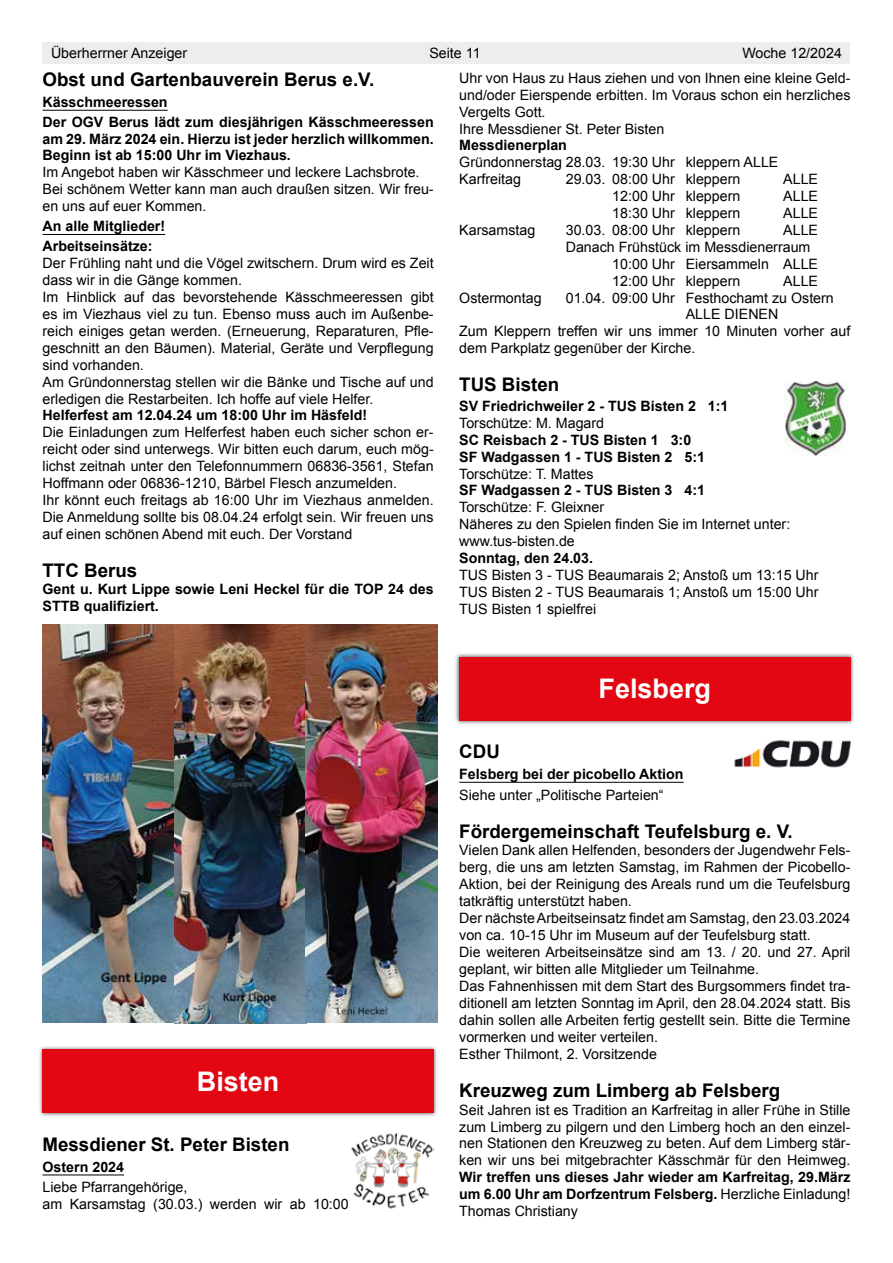
<style>
.page{position:relative;width:893px;height:1263px;background:#fff}
.page>*{position:absolute;margin:0;border:0;box-sizing:border-box;transform-origin:0 0}
.t1{font:700 27px "Arial";color:#fff}
.t2{font:700 18.75px "Arial";color:#000}
.t3{font:14.25px/17px "Arial";color:#000}
.t4{font:700 14.25px/16.5px "Arial";color:#000}
.s1{font-weight:400}
</style>
<div class="page">
<div style="left:43px;top:43px;width:807px;height:21px;background:#ededed"></div>
<hr style="left:43px;top:110px;width:125px;height:1px;background:#000">
<hr style="left:43px;top:234px;width:122px;height:1px;background:#000">
<hr style="left:43px;top:1174px;width:81px;height:1px;background:#000">
<img style="left:43px;top:624px;width:394px;height:399px">
<div style="left:38px;top:1045px;width:401px;height:72px;background:#000;opacity:.7"></div>
<div style="left:43px;top:1049px;width:391px;height:64px;background:#e30613"></div>
<img style="left:351px;top:1133px;width:83px;height:76px">
<hr style="left:459px;top:782px;width:225px;height:1px;background:#000">
<img style="left:784px;top:381px;width:63px;height:75px">
<div style="left:455px;top:652px;width:400px;height:73px;background:#000;opacity:.7"></div>
<div style="left:459px;top:657px;width:391px;height:63px;background:#e30613"></div>
<img style="left:734px;top:740px;width:116px;height:28px">
<p class="t3" style="left:51px;top:45px;width:138px">Überherrner Anzeiger</p>
<p class="t3" style="left:429px;top:45px;width:53px">Seite 11</p>
<p class="t3" style="left:742px;top:45px;width:101px">Woche 12/2024</p>
<h2 class="t2" style="left:43px;top:67px;width:333px">Obst und Gartenbauverein Berus e.V.</h2>
<p class="t4" style="left:43px;top:93px;width:393px;line-height:20px">Kässchmeeressen<br>Der OGV Berus lädt zum diesjährigen Kässchmeeressen</p>
<p class="t4" style="left:43px;top:131px;width:393px">am 29. März 2024 ein. Hierzu ist jeder herzlich willkommen.<br>Beginn ist ab 15:00 Uhr im Viezhaus.</p>
<p class="t3" style="left:43px;top:164px;width:393px">Im Angebot haben wir Kässchmeer und leckere Lachsbrote.<br>Bei schönem Wetter kann man auch draußen sitzen. Wir freu&shy;en uns auf euer Kommen.</p>
<p class="t4" style="left:43px;top:217px;width:124px;line-height:20px">An alle Mitglieder!<br>Arbeitseinsätze:</p>
<p class="t3" style="left:43px;top:255px;width:393px">Der Frühling naht und die Vögel zwitschern. Drum wird es Zeit dass wir in die Gänge kommen.<br>Im Hinblick auf das bevorstehende Kässchmeeressen gibt es im Viezhaus viel zu tun. Ebenso muss auch im Außenbe&shy;reich einiges getan werden. (Erneuerung, Reparaturen, Pfle&shy;geschnitt an den Bäumen). Material, Geräte und Verpflegung sind vorhanden.<br>Am Gründonnerstag stellen wir die Bänke und Tische auf und erledigen die Restarbeiten. Ich hoffe auf viele Helfer.</p>
<p class="t4" style="left:43px;top:408px;width:326px">Helferfest am 12.04.24 um 18:00 Uhr im Häsfeld!</p>
<p class="t3" style="left:43px;top:424px;width:393px">Die Einladungen zum Helferfest haben euch sicher schon er&shy;reicht oder sind unterwegs. Wir bitten euch darum, euch mög&shy;lichst zeitnah unter den Telefonnummern 06836-3561, Stefan Hoffmann oder 06836-1210, Bärbel Flesch anzumelden.<br>Ihr könnt euch freitags ab 16:00 Uhr im Viezhaus anmelden.<br>Die Anmeldung sollte bis 08.04.24 erfolgt sein. Wir freuen uns auf einen schönen Abend mit euch. Der Vorstand</p>
<h2 class="t2" style="left:43px;top:558px;width:96px">TTC Berus</h2>
<p class="t4" style="left:43px;top:582px;width:393px">Gent u. Kurt Lippe sowie Leni Heckel für die TOP 24 des<br>STTB qualifiziert.</p>
<p class="t3" style="left:459px;top:69px;width:393px">Uhr von Haus zu Haus ziehen und von Ihnen eine kleine Geld&shy;und/oder Eierspende erbitten. Im Voraus schon ein herzliches Vergelts Gott.<br>Ihre Messdiener St. Peter Bisten</p>
<p class="t4" style="left:459px;top:137px;width:109px">Messdienerplan</p>
<p class="t3" style="left:459px;top:154px;width:321px">Gründonnerstag 28.03. 19:30 Uhr kleppern ALLE<br>Karfreitag</p>
<p class="t3" style="left:566px;top:171px;width:176px">29.03. 08:00 Uhr kleppern</p>
<p class="t3" style="left:783px;top:171px;width:36px">ALLE</p>
<p class="t3" style="left:612px;top:187px;width:130px">12:00 Uhr kleppern</p>
<p class="t3" style="left:783px;top:187px;width:36px">ALLE</p>
<p class="t3" style="left:612px;top:204px;width:130px">18:30 Uhr kleppern</p>
<p class="t3" style="left:783px;top:204px;width:36px">ALLE</p>
<p class="t3" style="left:459px;top:221px;width:78px">Karsamstag</p>
<p class="t3" style="left:566px;top:221px;width:176px">30.03. 08:00 Uhr kleppern</p>
<p class="t3" style="left:783px;top:221px;width:36px">ALLE</p>
<p class="t3" style="left:566px;top:238px;width:246px">Danach Frühstück im Messdienerraum</p>
<p class="t3" style="left:612px;top:255px;width:207px">10:00 Uhr Eiersammeln ALLE</p>
<p class="t3" style="left:612px;top:272px;width:130px">12:00 Uhr kleppern</p>
<p class="t3" style="left:783px;top:272px;width:36px">ALLE</p>
<p class="t3" style="left:459px;top:289px;width:84px">Ostermontag</p>
<p class="t3" style="left:566px;top:289px;width:270px">01.04. 09:00 Uhr Festhochamt zu Ostern</p>
<p class="t3" style="left:686px;top:306px;width:94px">ALLE DIENEN</p>
<p class="t3" style="left:459px;top:323px;width:393px">Zum Kleppern treffen wir uns immer 10 Minuten vorher auf</p>
<p class="t3" style="left:459px;top:340px;width:238px">dem Parkplatz gegenüber der Kirche.</p>
<h2 class="t2" style="left:459px;top:372px;width:102px">TUS Bisten</h2>
<p class="t4" style="left:459px;top:398px;width:271px">SV Friedrichweiler 2 - TUS Bisten 2 1:1</p>
<p class="t3" style="left:459px;top:415px;width:146px">Torschütze: M. Magard</p>
<p class="t4" style="left:459px;top:432px;width:247px">SC Reisbach 2 - TUS Bisten 1 3:0<br>SF Wadgassen 1 - TUS Bisten 2 5:1</p>
<p class="t3" style="left:459px;top:465px;width:136px">Torschütze: T. Mattes</p>
<p class="t4" style="left:459px;top:482px;width:247px">SF Wadgassen 2 - TUS Bisten 3 4:1</p>
<p class="t3" style="left:459px;top:499px;width:333px">Torschütze: F. Gleixner<br>Näheres zu den Spielen finden Sie im Internet unter: www.tus-bisten.de</p>
<p class="t4" style="left:459px;top:550px;width:135px">Sonntag, den 24.03.</p>
<p class="t3" style="left:459px;top:566px;width:361px;text-align:justify">TUS Bisten 3 - TUS Beaumarais 2; Anstoß um 13:15 Uhr TUS Bisten 2 - TUS Beaumarais 1; Anstoß um 15:00 Uhr TUS Bisten 1 spielfrei</p>
<h1 class="t1" style="left:197px;top:1064px;width:84px">Bisten</h1>
<h2 class="t2" style="left:43px;top:1132px;width:248px">Messdiener St. Peter Bisten</h2>
<p class="t4" style="left:43px;top:1159px;width:83px">Ostern 2024</p>
<p class="t3" style="left:43px;top:1179px;width:308px">Liebe Pfarrangehörige,<br>am Karsamstag (30.03.) werden wir ab 10:00</p>
<h1 class="t1" style="left:599px;top:671px;width:114px">Felsberg</h1>
<h2 class="t2" style="left:459px;top:739px;width:42px">CDU</h2>
<p class="t4" style="left:459px;top:766px;width:226px">Felsberg bei der picobello Aktion</p>
<p class="t3" style="left:459px;top:786px;width:206px">Siehe unter „Politische Parteien“</p>
<h2 class="t2" style="left:459px;top:819px;width:335px">Fördergemeinschaft Teufelsburg e. V.</h2>
<p class="t3" style="left:459px;top:842px;width:393px">Vielen Dank allen Helfenden, besonders der Jugendwehr Fels&shy;berg, die uns am letzten Samstag, im Rahmen der Picobello-Aktion, bei der Reinigung des Areals rund um die Teufelsburg tatkräftig unterstützt haben.<br>Der nächste Arbeitseinsatz findet am Samstag, den 23.03.2024 von ca. 10-15 Uhr im Museum auf der Teufelsburg statt.<br>Die weiteren Arbeitseinsätze sind am 13. / 20. und 27. April geplant, wir bitten alle Mitglieder um Teilnahme.<br>Das Fahnenhissen mit dem Start des Burgsommers findet tra&shy;ditionell am letzten Sonntag im April, den 28.04.2024 statt. Bis dahin sollen alle Arbeiten fertig gestellt sein. Bitte die Termine vormerken und weiter verteilen.<br>Esther Thilmont, 2. Vorsitzende</p>
<h2 class="t2" style="left:459px;top:1078px;width:322px">Kreuzweg zum Limberg ab Felsberg</h2>
<p class="t3" style="left:459px;top:1101px;width:393px;text-align:justify">Seit Jahren ist es Tradition an Karfreitag in aller Frühe in Stille zum Limberg zu pilgern und den Limberg hoch an den einzel&shy;nen Stationen den Kreuzweg zu beten. Auf dem Limberg stär&shy;ken wir uns bei mitgebrachter Kässchmär für den Heimweg.</p>
<p class="t4" style="left:459px;top:1169px;width:393px;line-height:17px;text-align:justify">Wir treffen uns dieses Jahr wieder am Karfreitag, 29.März um 6.00 Uhr am Dorfzentrum Felsberg. <span class="s1">Herzliche Einladung!<br>Thomas Christiany</span></p>
</div>
